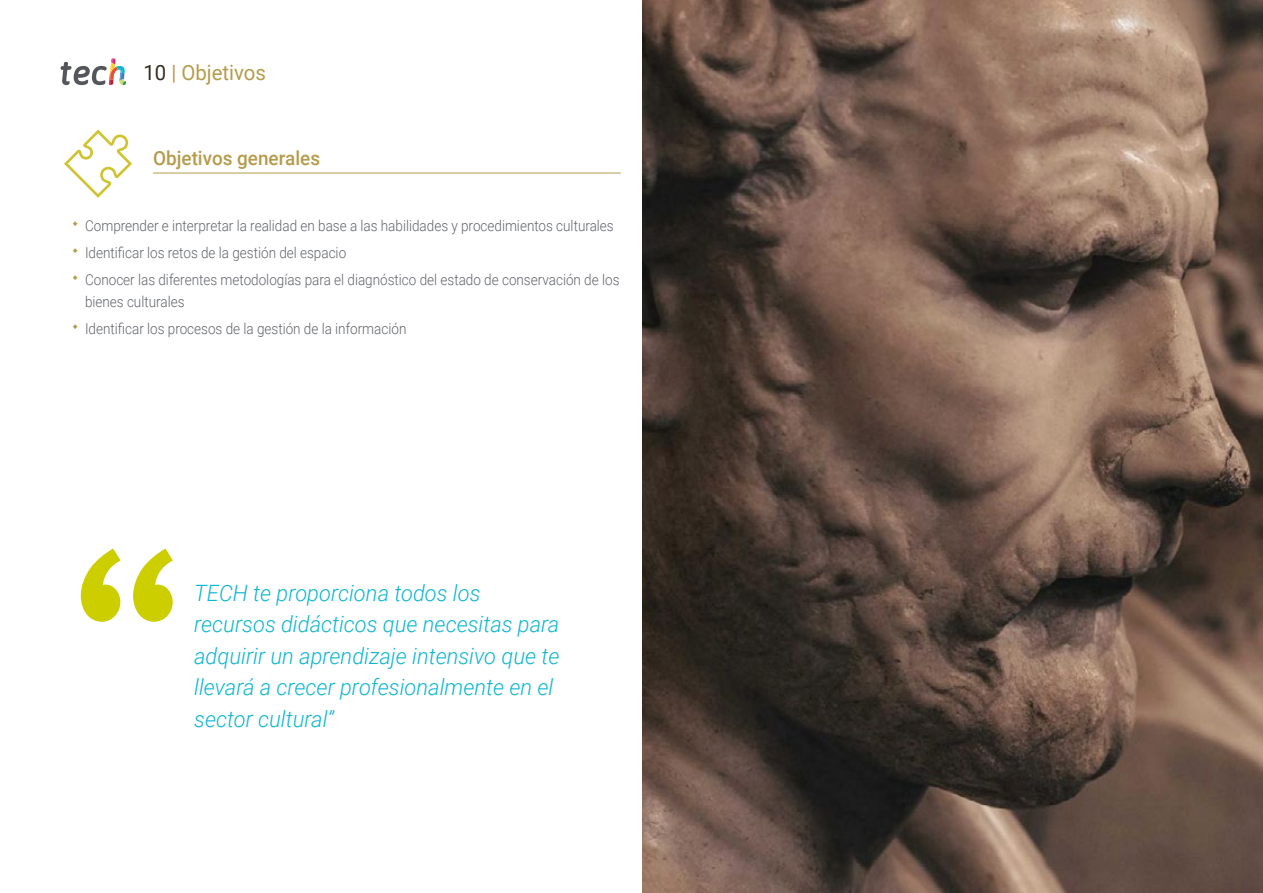
<style>
.page{position:relative;width:1263px;height:893px;background:#fff}
.page>*{position:absolute;margin:0;border:0;box-sizing:border-box;transform-origin:0 0}
.t1{font:italic 300 22.5px/31.5px "Roboto";color:#0fb6cf}
.t2{font:21px "Roboto";color:#b49c4b}
.t3{font:500 19.5px "Roboto";color:#b49c4b}
.t4{font:300 15px/26.7px "Roboto";color:#61646a;scale:.9 1}
.s1{color:#312e20}
</style>
<div class="page">
<hr style="left:153px;top:173px;width:468px;height:1px;background:#b49c4b">
<svg style="left:64px;top:130px;width:68px;height:68px"></svg>
<img style="left:642px;top:0;width:621px;height:893px">
<svg style="left:81px;top:549px;width:92px;height:73px"></svg>
<svg style="left:61px;top:58px;width:65px;height:28px"></svg>
<h2 class="t2" style="left:144px;top:57px;width:124px"><span class="s1">10</span> | Objetivos</h2>
<h3 class="t3" style="left:153px;top:144px;width:169px">Objetivos generales</h3>
<p class="t4" style="left:85px;top:212px;width:595px">Comprender e interpretar la realidad en base a las habilidades y procedimientos culturales<br>Identificar los retos de la gestión del espacio<br>Conocer las diferentes metodologías para el diagnóstico del estado de conservación de los</p>
<p class="t4" style="left:85px;top:288px;width:359px">bienes culturales<br>Identificar los procesos de la gestión de la información</p>
<h1 class="t1" style="left:194px;top:576px;width:367px">TECH te proporciona todos los recursos didácticos que necesitas para adquirir un aprendizaje intensivo que te llevará a crecer profesionalmente en el sector cultural”</h1>
</div>
